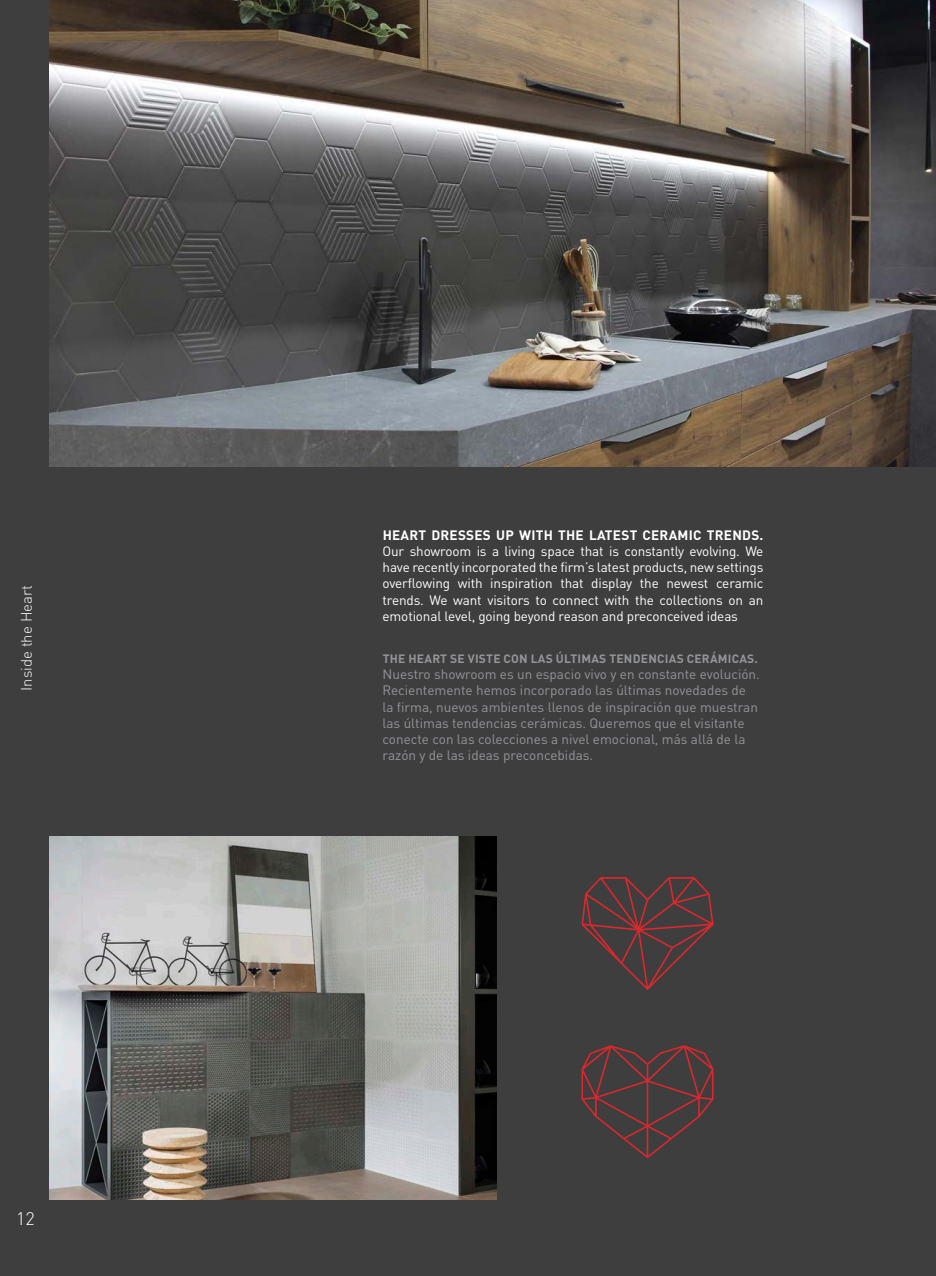
<style>
.page{position:relative;width:936px;height:1276px;background:#fff}
.page>*{position:absolute;margin:0;border:0;box-sizing:border-box;transform-origin:0 0}
.t1{font:300 18px "DIN Pro";color:#fff}
.t2{font:300 15px "DIN Pro";color:#fff}
.P1_8pt{font:13.5px/16.2px "DIN Pro";letter-spacing:-.01em;color:#fff;text-align:justify}
.P1_8pt-2{font:13.5px/16.2px "DIN Pro";color:#939598}
.P1_8pt-3{font:700 12px "DIN Pro";letter-spacing:.02em;color:#939598}
.s1{font-weight:700}
</style>
<div class="page">
<div style="left:0;top:0;width:935px;height:1276px;background:#3e3e3f"></div>
<img style="left:50px;top:0;width:885px;height:466px">
<img style="left:50px;top:836px;width:446px;height:363px">
<svg style="left:581px;top:1045px;width:132px;height:113px"></svg>
<svg style="left:581px;top:877px;width:132px;height:113px"></svg>
<p class="t2" style="left:15px;top:691px;width:107px;rotate:-90deg">Inside the Heart</p>
<p class="t1" style="left:16px;top:1204px;width:20px">12</p>
<p class="P1_8pt" style="left:382px;top:525px;width:382px"><span class="s1">HEART DRESSES UP WITH THE LATEST CERAMIC TRENDS.<br></span>Our showroom is a living space that is constantly evolving. We have recently incorporated the firm’s latest products, new settings overflowing with inspiration that display the newest ceramic trends. We want visitors to connect with the collections on an emotional level, going beyond reason and preconceived ideas</p>
<p class="P1_8pt-3" style="left:382px;top:648px;width:377px">THE HEART SE VISTE CON LAS ÚLTIMAS TENDENCIAS CERÁMICAS.</p>
<p class="P1_8pt-2" style="left:382px;top:665px;width:379px">Nuestro showroom es un espacio vivo y en constante evolución.<br>Recientemente hemos incorporado las últimas novedades de la firma, nuevos ambientes llenos de inspiración que muestran las últimas tendencias cerámicas. Queremos que el visitante conecte con las colecciones a nivel emocional, más allá de la razón y de las ideas preconcebidas.</p>
</div>
